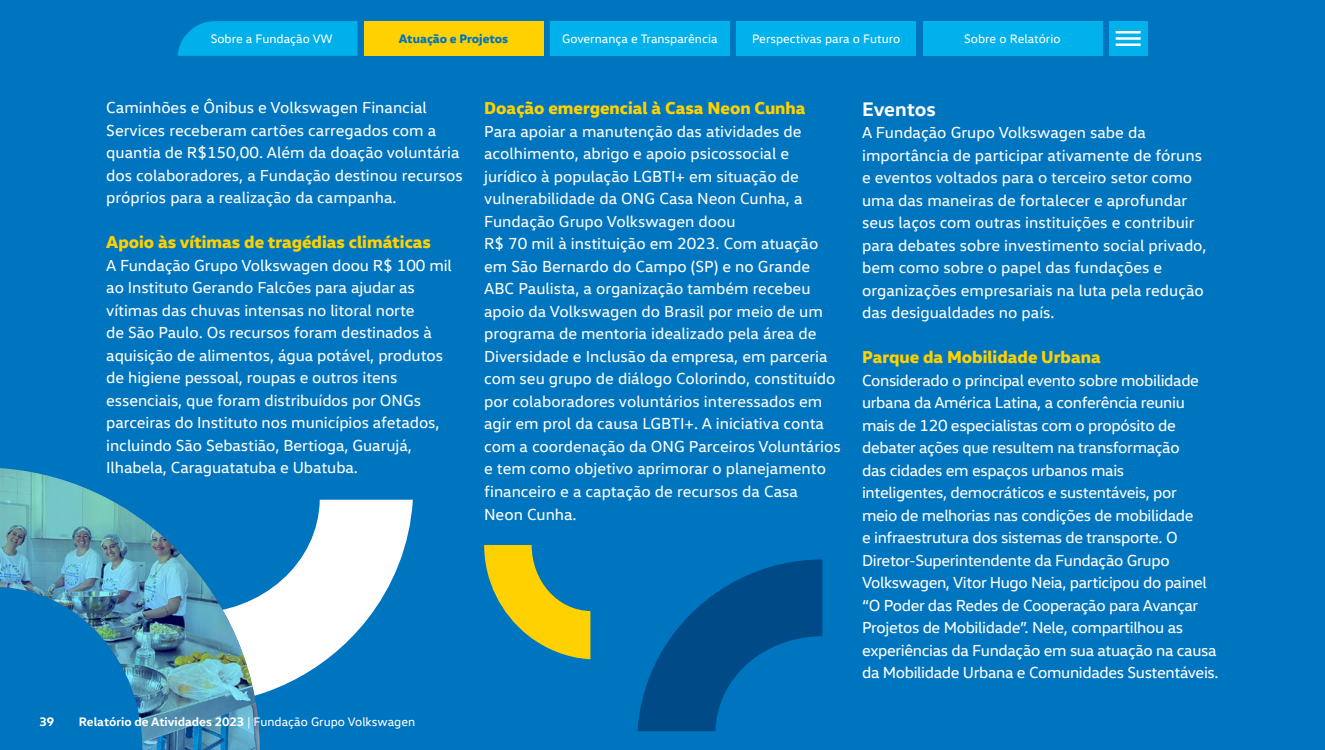
<style>
.page{position:relative;width:1325px;height:750px;background:#0075bf}
.page>*{position:absolute;margin:0;border:0;box-sizing:border-box;transform-origin:0 0}
.t1{font:700 20px "VW Head";color:#fff}
.t2{font:800 17.5px "VW Head";color:#ffd100}
.t3{font:16.25px/22.5px "VW Head";letter-spacing:-.005em;color:#fff}
.t4{font:12.5px "VW Head";color:#fff}
.t5{font:700 12.5px "VW Head";color:#fff}
.t6{font:800 12.5px "VW Head";color:#0075bf}
.s1{font-weight:400}
</style>
<div class="page">
<svg style="left:260px;top:500px;width:153px;height:194px;fill:#fff"></svg>
<svg style="left:638px;top:559px;width:184px;height:172px"></svg>
<svg style="left:484px;top:545px;width:106px;height:114px"></svg>
<img style="left:0;top:468px;width:260px;height:282px">
<div style="left:737px;top:21px;width:179px;height:35px;background:#00b1eb"></div>
<div style="left:550px;top:21px;width:180px;height:35px;background:#00b1eb"></div>
<div style="left:364px;top:21px;width:180px;height:35px;background:#ffd100"></div>
<div style="left:923px;top:21px;width:179px;height:35px;background:#00b1eb"></div>
<div style="left:1109px;top:21px;width:39px;height:35px;background:#00b1eb"></div>
<svg style="left:178px;top:21px;width:179px;height:35px;background:#00ace8"></svg>
<hr style="left:1116px;top:31px;width:25px;height:2px;background:#fff">
<hr style="left:1116px;top:37px;width:25px;height:3px;background:#fff">
<hr style="left:1116px;top:43px;width:25px;height:3px;background:#fff">
<p class="t4" style="left:211px;top:31px;width:124px">Sobre a Fundação VW</p>
<p class="t6" style="left:399px;top:30px;width:111px">Atuação e Projetos</p>
<p class="t4" style="left:562px;top:31px;width:157px">Governança e Transparência</p>
<p class="t4" style="left:752px;top:31px;width:150px">Perspectivas para o Futuro</p>
<p class="t4" style="left:964px;top:31px;width:98px">Sobre o Relatório</p>
<p class="t3" style="left:106px;top:96px;width:358px">Caminhões e Ônibus e Volkswagen Financial Services receberam cartões carregados com a quantia de R$150,00. Além da doação voluntária dos colaboradores, a Fundação destinou recursos próprios para a realização da campanha.</p>
<p class="t2" style="left:106px;top:231px;width:326px">Apoio às vítimas de tragédias climáticas</p>
<p class="t3" style="left:106px;top:254px;width:347px">A Fundação Grupo Volkswagen doou R$ 100 mil ao Instituto Gerando Falcões para ajudar as vítimas das chuvas intensas no litoral norte<br>de São Paulo. Os recursos foram destinados à aquisição de alimentos, água potável, produtos de higiene pessoal, roupas e outros itens essenciais, que foram distribuídos por ONGs parceiras do Instituto nos municípios afetados, incluindo São Sebastião, Bertioga, Guarujá, Ilhabela, Caraguatatuba e Ubatuba.</p>
<p class="t2" style="left:484px;top:97px;width:323px">Doação emergencial à Casa Neon Cunha</p>
<p class="t3" style="left:484px;top:120px;width:358px">Para apoiar a manutenção das atividades de acolhimento, abrigo e apoio psicossocial e jurídico à população LGBTI+ em situação de vulnerabilidade da ONG Casa Neon Cunha, a Fundação Grupo Volkswagen doou<br>R$ 70 mil à instituição em 2023. Com atuação em São Bernardo do Campo (SP) e no Grande ABC Paulista, a organização também recebeu apoio da Volkswagen do Brasil por meio de um programa de mentoria idealizado pela área de Diversidade e Inclusão da empresa, em parceria com seu grupo de diálogo Colorindo, constituído por colaboradores voluntários interessados em agir em prol da causa LGBTI+. A iniciativa conta com a coordenação da ONG Parceiros Voluntários e tem como objetivo aprimorar o planejamento financeiro e a captação de recursos da Casa<br>Neon Cunha.</p>
<p class="t5" style="left:39px;top:713px;width:16px">39</p>
<p class="t5" style="left:79px;top:713px;width:338px">Relatório de Atividades 2023 <span class="s1">| Fundação Grupo Volkswagen</span></p>
<p class="t1" style="left:862px;top:96px;width:75px">Eventos</p>
<p class="t3" style="left:862px;top:121px;width:346px">A Fundação Grupo Volkswagen sabe da importância de participar ativamente de fóruns e eventos voltados para o terceiro setor como uma das maneiras de fortalecer e aprofundar seus laços com outras instituições e contribuir para debates sobre investimento social privado, bem como sobre o papel das fundações e organizações empresariais na luta pela redução das desigualdades no país.</p>
<p class="t2" style="left:862px;top:345px;width:240px">Parque da Mobilidade Urbana</p>
<p class="t3" style="left:862px;top:368px;width:358px">Considerado o principal evento sobre mobilidade urbana da América Latina, a conferência reuniu mais de 120 especialistas com o propósito de debater ações que resultem na transformação<br>das cidades em espaços urbanos mais<br>inteligentes, democráticos e sustentáveis, por<br>meio de melhorias nas condições de mobilidade<br>e infraestrutura dos sistemas de transporte. O Diretor-Superintendente da Fundação Grupo Volkswagen, Vitor Hugo Neia, participou do painel “O Poder das Redes de Cooperação para Avançar Projetos de Mobilidade”. Nele, compartilhou as experiências da Fundação em sua atuação na causa da Mobilidade Urbana e Comunidades Sustentáveis.</p>
</div>
